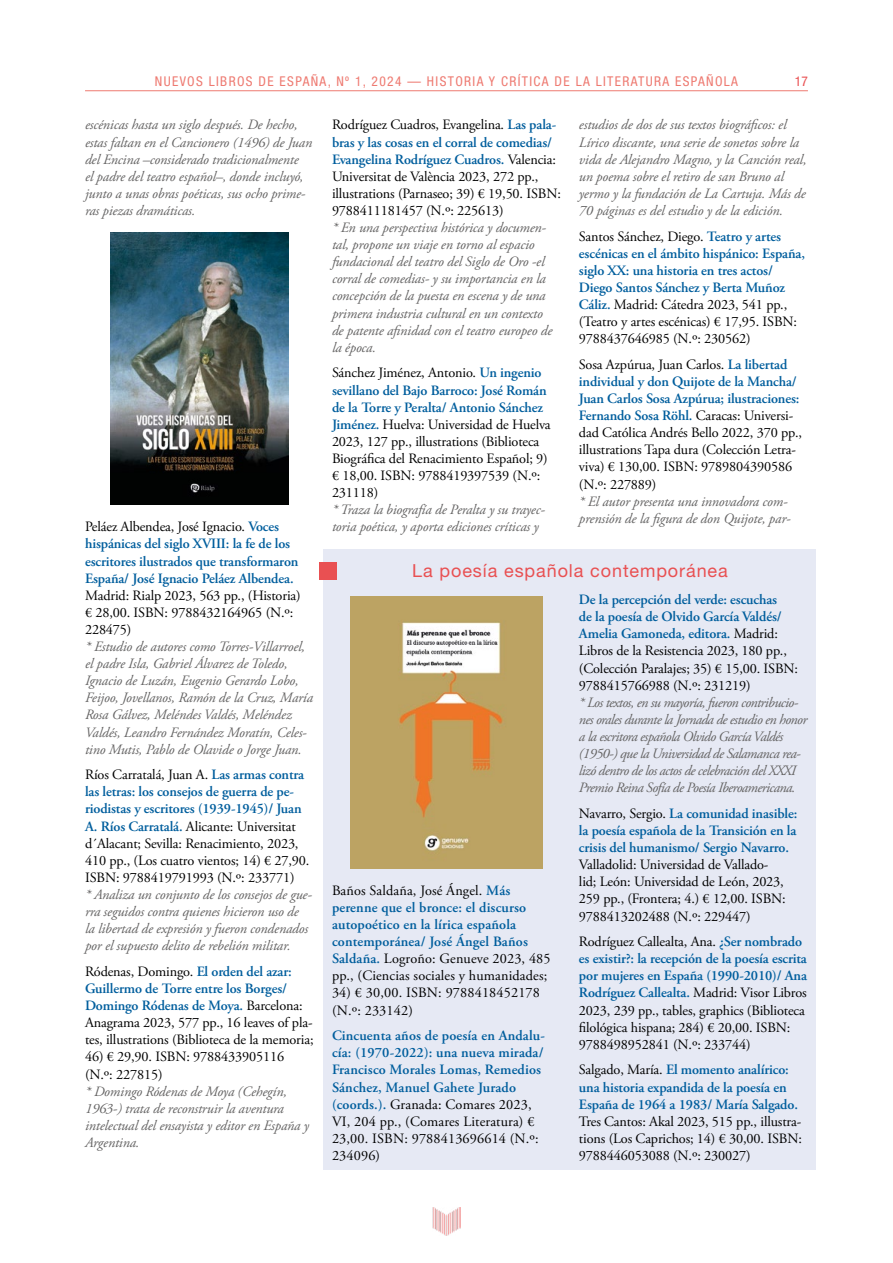
<style>
.page{position:relative;width:893px;height:1263px;background:#fff}
.page>*{position:absolute;margin:0;border:0;box-sizing:border-box;transform-origin:0 0}
.t1{font:18px "Helvetica Neue LT Std";letter-spacing:.05em;color:#e95052}
.t2{font:14.25px/17.1px "Adobe Garamond Pro";letter-spacing:-.01em;color:#000}
.t3{font:italic 14.25px/17.1px "Adobe Garamond Pro";letter-spacing:-.01em;color:#646363}
.t4{font:600 14.25px/17.1px "Adobe Garamond Pro";letter-spacing:-.01em;color:#005e9d}
.t5{font:600 14.25px/17.1px "Adobe Garamond Pro";letter-spacing:.01em;color:#005e9d}
.t6{font:italic 14.25px/17.1px "Adobe Garamond Pro";letter-spacing:-.04em;color:#646363}
.t7{font:14.25px/17.1px "Adobe Garamond Pro";letter-spacing:.01em;color:#000}
.t8{font:condensed 13.5px "Helvetica Neue LT Std";letter-spacing:.1em;color:#ee7a71}
.t9{font:condensed 13.5px "Helvetica Neue LT Std";color:#e95052}
.s1{font-weight:600;color:#005e9d}
.s2{font-weight:400;color:#000}
</style>
<div class="page">
<img style="left:433px;top:1208px;width:27px;height:27px">
<hr style="left:85px;top:90px;width:723px;height:1px;background:#ee7a71">
<div style="left:323px;top:549px;width:493px;height:620px;background:#e6e9f4"></div>
<div style="left:319px;top:562px;width:17px;height:17px;background:#e95052"></div>
<img style="left:350px;top:596px;width:193px;height:272px">
<img style="left:110px;top:233px;width:179px;height:272px">
<p class="t8" style="left:155px;top:74px;width:585px">NUEVOS LIBROS DE ESPAÑA, Nº 1, 2024 — HISTORIA Y CRÍTICA DE LA LITERATURA ESPAÑOLA</p>
<p class="t9" style="left:795px;top:74px;width:14px">17</p>
<p class="t3" style="left:85px;top:117px;width:229px">escénicas hasta un siglo después. De hecho, estas faltan en el Cancionero (1496) de Juan del Encina –considerado tradicionalmente<br>el padre del teatro español–, donde incluyó, junto a unas obras poéticas, sus ocho prime&shy;ras piezas dramáticas.</p>
<p class="t2" style="left:332px;top:117px;width:230px">Rodríguez Cuadros, Evangelina. <span class="s1">Las pala&shy;bras y las cosas en el corral de comedias/ Evangelina Rodríguez Cuadros.</span> Valencia:<br>Universitat de València 2023, 272 pp., illustrations (Parnaseo; 39) € 19,50. ISBN:<br>9788411181457 (N.º: 225613)</p>
<p class="t3" style="left:332px;top:219px;width:222px">* En una perspectiva histórica y documen&shy;tal, propone un viaje en torno al espacio fundacional del teatro del Siglo de Oro -el corral de comedias- y su importancia en la concepción de la puesta en escena y de una primera industria cultural en un contexto de patente afinidad con el teatro europeo de la época.</p>
<p class="t2" style="left:332px;top:365px;width:220px">Sánchez Jiménez, Antonio. <span class="s1">Un ingenio sevillano del Bajo Barroco: José Román de la Torre y Peralta/ Antonio Sánchez Jiménez.</span> Huelva: Universidad de Huelva 2023, 127 pp., illustrations (Biblioteca Biográfica del Renacimiento Español; 9) € 18,00. ISBN: 9788419397539 (N.º:<br>231118)</p>
<p class="t3" style="left:332px;top:501px;width:214px">* Traza la biografía de Peralta y su trayec&shy;toria poética, y aporta ediciones críticas y</p>
<p class="t3" style="left:579px;top:117px;width:229px">estudios de dos de sus textos biográficos: el Lírico discante, una serie de sonetos sobre la vida de Alejandro Magno, y la Canción real, un poema sobre el retiro de san Bruno al yermo y la fundación de La Cartuja. Más de 70 páginas es del estudio y de la edición.</p>
<p class="t4" style="left:579px;top:228px;width:228px"><span class="s2">Santos Sánchez, Diego.</span> Teatro y artes escénicas en el ámbito hispánico: España, siglo XX: una historia en tres actos/ Diego Santos Sánchez y Berta Muñoz Cáliz. <span class="s2">Madrid: Cátedra 2023, 541 pp., (Teatro y artes escénicas) € 17,95. ISBN:<br>9788437646985 (N.º: 230562)</span></p>
<p class="t2" style="left:579px;top:356px;width:225px">Sosa Azpúrua, Juan Carlos. <span class="s1">La libertad individual y don Quijote de la Mancha/ Juan Carlos Sosa Azpúrua; ilustraciones:<br>Fernando Sosa Röhl.</span> Caracas: Universi&shy;dad Católica Andrés Bello 2022, 370 pp., illustrations Tapa dura (Colección Letra&shy;viva) € 130,00. ISBN: 9789804390586 (N.º: 227889)</p>
<p class="t3" style="left:579px;top:493px;width:213px">* El autor presenta una innovadora com&shy;prensión de la figura de don Quijote, par-</p>
<p class="t1" style="left:412px;top:560px;width:317px">La poesía española contemporánea</p>
<p class="t4" style="left:85px;top:518px;width:215px"><span class="s2">Peláez Albendea, José Ignacio.</span> Voces hispánicas del siglo XVIII: la fe de los escritores ilustrados que transformaron España/ José Ignacio Peláez Albendea.</p>
<p class="t2" style="left:85px;top:587px;width:217px">Madrid: Rialp 2023, 563 pp., (Historia) € 28,00. ISBN: 9788432164965 (N.º:<br>228475)</p>
<p class="t3" style="left:85px;top:638px;width:230px">* Estudio de autores como Torres-Villarroel, el padre Isla, Gabriel Álvarez de Toledo, Ignacio de Luzán, Eugenio Gerardo Lobo, Feijoo, Jovellanos, Ramón de la Cruz, María Rosa Gálvez, Meléndes Valdés, Meléndez Valdés, Leandro Fernández Moratín, Celes&shy;tino Mutis, Pablo de Olavide o Jorge Juan.</p>
<p class="t2" style="left:85px;top:767px;width:226px">Ríos Carratalá, Juan A. <span class="s1">Las armas contra las letras: los consejos de guerra de pe&shy;riodistas y escritores (1939-1945)/ Juan A. Ríos Carratalá.</span> Alicante: Universitat d´Alacant; Sevilla: Renacimiento, 2023, 410 pp., (Los cuatro vientos; 14) € 27,90.<br>ISBN: 9788419791993 (N.º: 233771)</p>
<p class="t3" style="left:85px;top:886px;width:228px">* Analiza un conjunto de los consejos de gue&shy;rra seguidos contra quienes hicieron uso de la libertad de expresión y fueron condenados por el supuesto delito de rebelión militar.</p>
<p class="t2" style="left:85px;top:963px;width:230px">Ródenas, Domingo. <span class="s1">El orden del azar:<br>Guillermo de Torre entre los Borges/ Domingo Ródenas de Moya.</span> Barcelona:<br>Anagrama 2023, 577 pp., 16 leaves of pla&shy;tes, illustrations (Biblioteca de la memoria;</p>
<p class="t2" style="left:85px;top:1049px;width:201px">46) € 29,90. ISBN: 9788433905116 (N.º: 227815)</p>
<p class="t3" style="left:85px;top:1083px;width:226px">* Domingo Ródenas de Moya (Cehegín, 1963-) trata de reconstruir la aventura intelectual del ensayista y editor en España y Argentina.</p>
<p class="t2" style="left:579px;top:591px;width:221px"><span class="s1">De la percepción del verde: escuchas<br>de la poesía de Olvido García Valdés/ Amelia Gamoneda, editora.</span> Madrid:<br>Libros de la Resistencia 2023, 180 pp., (Colección Paralajes; 35) € 15,00. ISBN:<br>9788415766988 (N.º: 231219)</p>
<p class="t6" style="left:579px;top:694px;width:230px">* Los textos, en su mayoría, fueron contribucio&shy;nes orales durante la Jornada de estudio en honor a la escritora española Olvido García Valdés (1950-) que la Universidad de Salamanca rea&shy;lizó dentro de los actos de celebración del XXXI Premio Reina Sofía de Poesía Iberoamericana.</p>
<p class="t4" style="left:579px;top:805px;width:220px;text-align:justify"><span class="s2">Navarro, Sergio.</span> La comunidad inasible: la poesía española de la Transición en la crisis del humanismo/ Sergio Navarro.</p>
<p class="t2" style="left:579px;top:857px;width:208px">Valladolid: Universidad de Vallado&shy;lid; León: Universidad de León, 2023, 259 pp., (Frontera; 4.) € 12,00. ISBN:<br>9788413202488 (N.º: 229447)</p>
<p class="t2" style="left:579px;top:933px;width:230px">Rodríguez Callealta, Ana. <span class="s1">¿Ser nombrado es existir?: la recepción de la poesía escrita por mujeres en España (1990-2010)/ Ana Rodríguez Callealta.</span> Madrid: Visor Libros 2023, 239 pp., tables, graphics (Biblioteca filológica hispana; 284) € 20,00. ISBN:<br>9788498952841 (N.º: 233744)</p>
<p class="t4" style="left:579px;top:1061px;width:220px"><span class="s2">Salgado, María.</span> El momento analírico: una historia expandida de la poesía en<br>España de 1964 a 1983/ María Salgado.</p>
<p class="t2" style="left:579px;top:1113px;width:224px;text-align:justify">Tres Cantos: Akal 2023, 515 pp., illustra&shy;tions (Los Caprichos; 14) € 30,00. ISBN:<br>9788446053088 (N.º: 230027)</p>
<p class="t5" style="left:332px;top:882px;width:220px"><span class="s2">Baños Saldaña, José Ángel.</span> Más perenne que el bronce: el discurso autopoético en la lírica española contemporánea/ José Ángel Baños Saldaña. <span class="s2">Logroño: Genueve 2023, 485 pp., (Ciencias sociales y humanidades;</span></p>
<p class="t7" style="left:332px;top:985px;width:209px">34) € 30,00. ISBN: 9788418452178 (N.º: 233142)</p>
<p class="t5" style="left:332px;top:1027px;width:215px">Cincuenta años de poesía en Andalu&shy;cía: (1970-2022): una nueva mirada/<br>Francisco Morales Lomas, Remedios<br>Sánchez, Manuel Gahete Jurado (coords.). <span class="s2">Granada: Comares 2023,<br>VI, 204 pp., (Comares Literatura) €<br>23,00. ISBN: 9788413696614 (N.º:<br>234096)</span></p>
</div>
